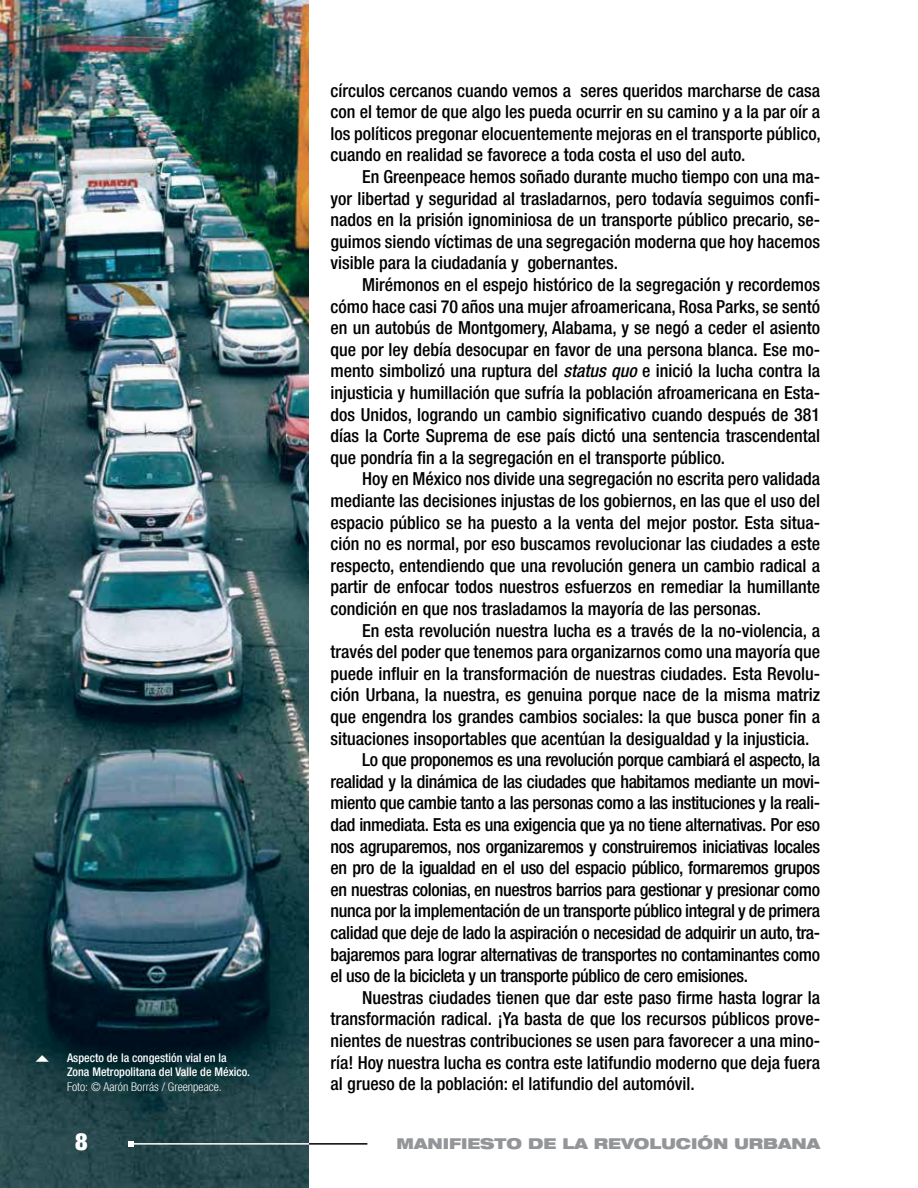
<style>
.page{position:relative;width:918px;height:1188px;background:#fff}
.page>*{position:absolute;margin:0;border:0;box-sizing:border-box;transform-origin:0 0}
.t1{font:900 condensed 24px "Helvetica Neue";color:#fff}
.t2{font:500 condensed 18px/21.6px "Helvetica Neue";color:#000;text-align:justify}
.t3{font:500 condensed 18px "Helvetica Neue";letter-spacing:-.02em;color:#000}
.t4{font:900 expanded 15px "Helvetica Neue";color:#939598}
.t5{font:500 condensed 12px/14.4px "Helvetica Neue";color:#fff}
.t6{font:300 condensed 12px "Helvetica Neue";color:#fff}
.s1{font-style:italic}
</style>
<div class="page">
<img style="left:0;top:0;width:309px;height:1188px">
<hr style="left:131px;top:1143px;width:236px;height:2px;background:#fff">
<svg style="left:128px;top:1141px;width:6px;height:6px"></svg>
<hr style="left:309px;top:1143px;width:58px;height:2px;background:#000">
<svg style="left:36px;top:1055px;width:13px;height:6px"></svg>
<p class="t5" style="left:67px;top:1050px;width:185px">Aspecto de la congestión vial en la<br>Zona Metropolitana del Valle de México.</p>
<p class="t6" style="left:67px;top:1079px;width:156px">Foto: © Aarón Borrás / Greenpeace.</p>
<h1 class="t1" style="left:75px;top:1126px;width:14px">8</h1>
<p class="t2" style="left:331px;top:79px;width:492px">círculos cercanos cuando vemos a seres queridos marcharse de casa con el temor de que algo les pueda ocurrir en su camino y a la par oír a los políticos pregonar elocuentemente mejoras en el transporte público, cuando en realidad se favorece a toda costa el uso del auto.</p>
<p class="t2" style="left:331px;top:166px;width:491px;text-indent:32px">En Greenpeace hemos soñado durante mucho tiempo con una ma&shy;yor libertad y seguridad al trasladarnos, pero todavía seguimos confi&shy;nados en la prisión ignominiosa de un transporte público precario, se&shy;guimos siendo víctimas de una segregación moderna que hoy hacemos visible para la ciudadanía y gobernantes.</p>
<p class="t2" style="left:331px;top:274px;width:491px;text-indent:32px">Mirémonos en el espejo histórico de la segregación y recordemos cómo hace casi 70 años una mujer afroamericana, Rosa Parks, se sentó en un autobús de Montgomery, Alabama, y se negó a ceder el asiento que por ley debía desocupar en favor de una persona blanca. Ese mo&shy;mento simbolizó una ruptura del <span class="s1">status quo</span> e inició la lucha contra la injusticia y humillación que sufría la población afroamericana en Esta&shy;dos Unidos, logrando un cambio significativo cuando después de 381 días la Corte Suprema de ese país dictó una sentencia trascendental que pondría fin a la segregación en el transporte público.</p>
<p class="t2" style="left:331px;top:468px;width:491px;text-indent:32px">Hoy en México nos divide una segregación no escrita pero validada mediante las decisiones injustas de los gobiernos, en las que el uso del espacio público se ha puesto a la venta del mejor postor. Esta situa&shy;ción no es normal, por eso buscamos revolucionar las ciudades a este respecto, entendiendo que una revolución genera un cambio radical a partir de enfocar todos nuestros esfuerzos en remediar la humillante condición en que nos trasladamos la mayoría de las personas.</p>
<p class="t2" style="left:362px;top:619px;width:460px">En esta revolución nuestra lucha es a través de la no-violencia, a</p>
<p class="t2" style="left:331px;top:641px;width:491px">través del poder que tenemos para organizarnos como una mayoría que</p>
<p class="t2" style="left:331px;top:662px;width:491px">puede influir en la transformación de nuestras ciudades. Esta Revolu-</p>
<p class="t2" style="left:331px;top:684px;width:491px">ción Urbana, la nuestra, es genuina porque nace de la misma matriz</p>
<p class="t2" style="left:331px;top:706px;width:491px">que engendra los grandes cambios sociales: la que busca poner fin a</p>
<p class="t2" style="left:331px;top:727px;width:481px">situaciones insoportables que acentúan la desigualdad y la injusticia.</p>
<p class="t3" style="left:362px;top:749px;width:460px">Lo que proponemos es una revolución porque cambiará el aspecto, la</p>
<p class="t3" style="left:331px;top:771px;width:491px">realidad y la dinámica de las ciudades que habitamos mediante un movi-</p>
<p class="t3" style="left:331px;top:792px;width:491px">miento que cambie tanto a las personas como a las instituciones y la reali-</p>
<p class="t3" style="left:331px;top:814px;width:491px">dad inmediata. Esta es una exigencia que ya no tiene alternativas. Por eso</p>
<p class="t3" style="left:331px;top:835px;width:491px">nos agruparemos, nos organizaremos y construiremos iniciativas locales</p>
<p class="t3" style="left:331px;top:857px;width:491px">en pro de la igualdad en el uso del espacio público, formaremos grupos</p>
<p class="t3" style="left:331px;top:879px;width:491px">en nuestras colonias, en nuestros barrios para gestionar y presionar como</p>
<p class="t3" style="left:331px;top:900px;width:491px">nunca por la implementación de un transporte público integral y de primera</p>
<p class="t3" style="left:331px;top:922px;width:491px">calidad que deje de lado la aspiración o necesidad de adquirir un auto, tra-</p>
<p class="t3" style="left:331px;top:943px;width:491px">bajaremos para lograr alternativas de transportes no contaminantes como</p>
<p class="t3" style="left:331px;top:965px;width:419px">el uso de la bicicleta y un transporte público de cero emisiones.</p>
<p class="t2" style="left:362px;top:986px;width:460px">Nuestras ciudades tienen que dar este paso firme hasta lograr la</p>
<p class="t2" style="left:331px;top:1008px;width:491px">transformación radical. ¡Ya basta de que los recursos públicos prove-</p>
<p class="t2" style="left:331px;top:1030px;width:491px">nientes de nuestras contribuciones se usen para favorecer a una mino-</p>
<p class="t2" style="left:331px;top:1051px;width:491px">ría! Hoy nuestra lucha es contra este latifundio moderno que deja fuera</p>
<p class="t2" style="left:331px;top:1073px;width:366px">al grueso de la población: el latifundio del automóvil.</p>
<p class="t4" style="left:397px;top:1134px;width:425px">MANIFIESTO DE LA REVOLUCIÓN URBANA</p>
</div>
